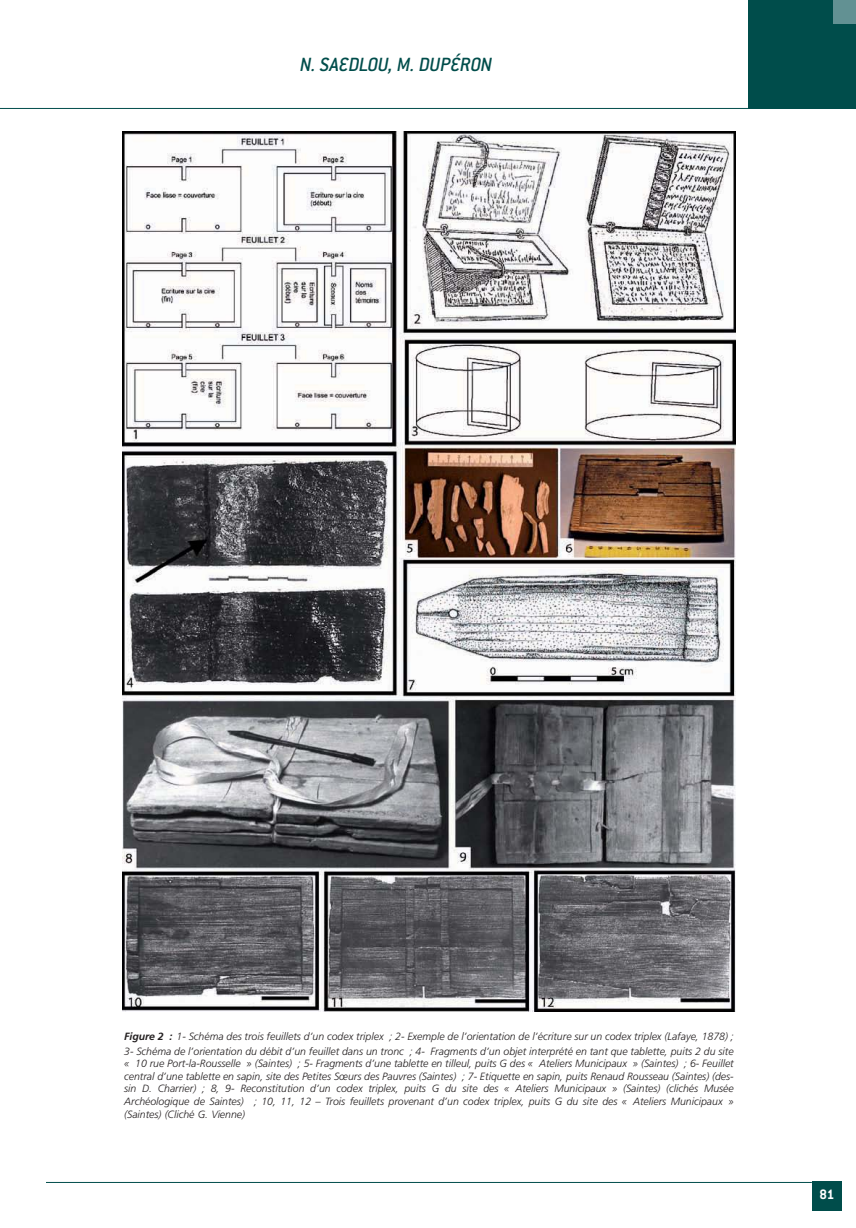
<style>
.page{position:relative;width:856px;height:1228px;background:#fff}
.page>*{position:absolute;margin:0;border:0;box-sizing:border-box;transform-origin:0 0}
.t1{font:italic 500 21px "Conduit ITC";letter-spacing:-.005em;color:#004d4b}
.t2{font:700 15px "Conduit ITC";color:#fff}
.t3{font:italic 300 10.5px/12.6px "Frutiger";color:#231f20}
.s1{font-weight:700}
</style>
<div class="page">
<div style="left:748px;top:0;width:107px;height:109px;background:#004d4b"></div>
<div style="left:833px;top:0;width:22px;height:24px;background:#629193"></div>
<div style="left:812px;top:1180px;width:29px;height:30px;background:#004d4b"></div>
<hr style="left:46px;top:1181px;width:765px;height:1px;background:#004d4b">
<hr style="left:0;top:108px;width:855px;height:1px;background:#004d4b">
<img style="left:123px;top:132px;width:612px;height:879px">
<h1 class="t1" style="left:300px;top:52px;width:194px">N. SAEDLOU, M. DUPÉRON</h1>
<p class="t3" style="left:124px;top:1029px;width:611px;line-height:14.7px"><span class="s1">Figure 2 :</span> 1- Schéma des trois feuillets d’un codex triplex ; 2- Exemple de l’orientation de l’écriture sur un codex triplex (Lafaye, 1878) ;<br>3- Schéma de l’orientation du débit d’un feuillet dans un tronc ; 4- Fragments d’un objet interprété en tant que tablette, puits 2 du site</p>
<p class="t3" style="left:124px;top:1057px;width:611px;text-align:justify">« 10 rue Port-la-Rousselle » (Saintes) ; 5- Fragments d’une tablette en tilleul, puits G des « Ateliers Municipaux » (Saintes) ; 6- Feuillet central d’une tablette en sapin, site des Petites Sœurs des Pauvres (Saintes) ; 7- Etiquette en sapin, puits Renaud Rousseau (Saintes) (des&shy;sin D. Charrier) ; 8, 9- Reconstitution d’un codex triplex, puits G du site des « Ateliers Municipaux » (Saintes) (clichés Musée Archéologique de Saintes) ; 10, 11, 12 – Trois feuillets provenant d’un codex triplex, puits G du site des « Ateliers Municipaux » (Saintes) (Cliché G. Vienne)</p>
<h2 class="t2" style="left:819px;top:1189px;width:17px">81</h2>
</div>
